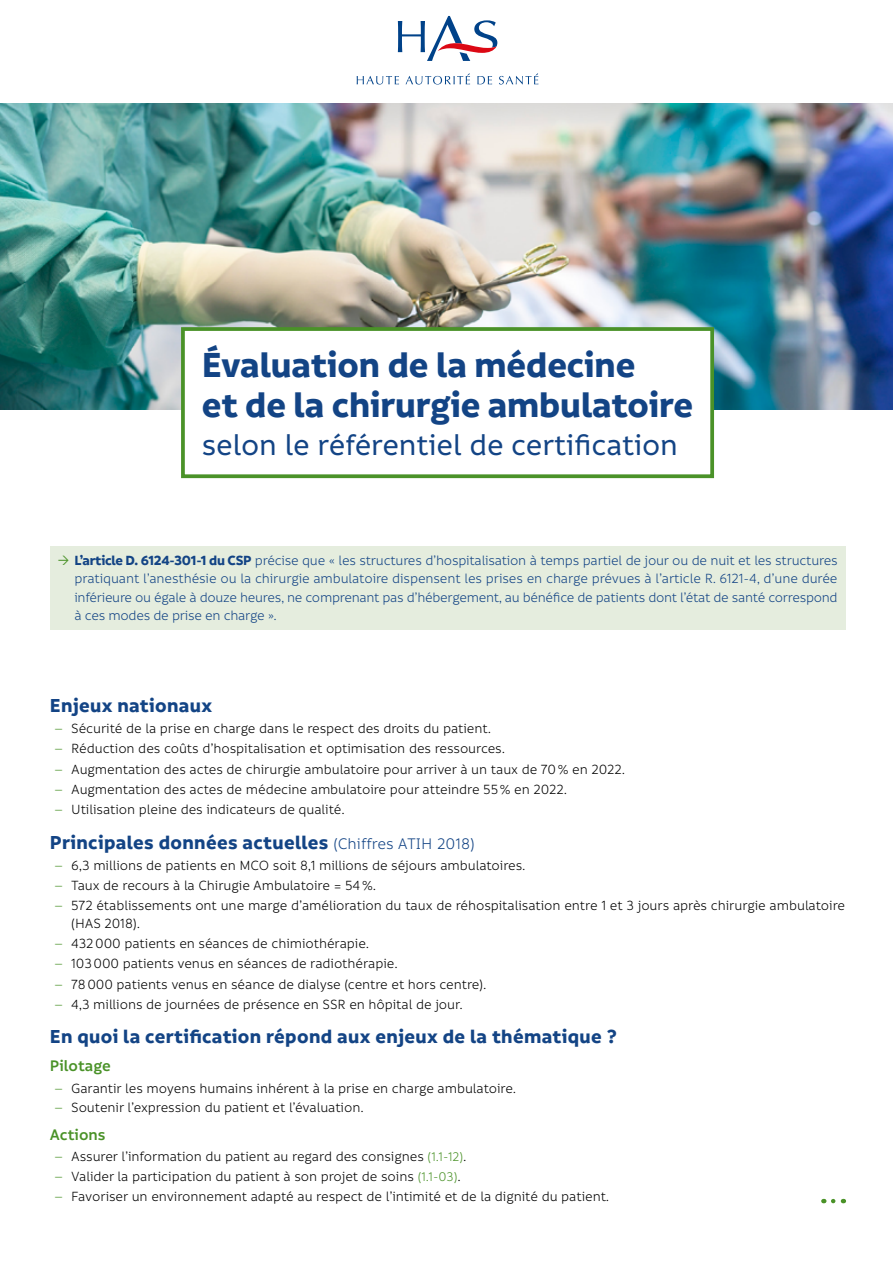
<style>
.page{position:relative;width:893px;height:1263px;background:#fff}
.page>*{position:absolute;margin:0;border:0;box-sizing:border-box;transform-origin:0 0}
.t1{font:700 37.5px/40.5px "Informative";letter-spacing:-.005em;color:#134485}
.t2{font:500 31.5px "Informative";letter-spacing:-.005em;color:#134485}
.Titre_1{font:700 20.25px "Informative";letter-spacing:.015em;color:#134485}
.Titre_2ok{font:600 16.5px "Informative";color:#4a9228}
.t3{font:14.4px/18px "Informative";letter-spacing:-.01em;color:#000}
.t4{font:14.4px/18.3px "Informative";letter-spacing:-.025em;color:#134485;text-align:justify}
.s1{font-weight:700}
.s2{font-family:"Work Sans";font-weight:300;color:#4a9228}
.s3{font-weight:400;font-size:16.5px}
.s4{font-size:13.5px;color:#4a9228}
</style>
<div class="page">
<img style="left:2px;top:103px;width:889px;height:307px">
<svg style="left:357px;top:76px;width:42px;height:9px"></svg>
<svg style="left:406px;top:73px;width:64px;height:12px"></svg>
<svg style="left:477px;top:76px;width:15px;height:8px"></svg>
<svg style="left:499px;top:73px;width:39px;height:12px"></svg>
<svg style="left:398px;top:16px;width:99px;height:45px"></svg>
<div style="left:183px;top:329px;width:529px;height:147px;background:#fff"></div>
<div style="left:181px;top:327px;width:533px;height:151px;border:4px solid #4a9228"></div>
<svg style="left:833px;top:1199px;width:11px;height:4px"></svg>
<div style="left:50px;top:546px;width:795px;height:84px;background:#e5edde"></div>
<p class="t1" style="left:202px;top:346px;width:493px">Évaluation de la médecine<br>et de la chirurgie ambulatoire</p>
<p class="t2" style="left:202px;top:428px;width:478px">selon le référentiel de certification</p>
<p class="t4" style="left:74px;top:551px;width:765px"><span class="s1">L’article D. 6124-301-1 du CSP</span> précise que « les structures d’hospitalisation à temps partiel de jour ou de nuit et les structures pratiquant l’anesthésie ou la chirurgie ambulatoire dispensent les prises en charge prévues à l’article R. 6121-4, d’une durée inférieure ou égale à douze heures, ne comprenant pas d’hébergement, au bénéfice de patients dont l’état de santé correspond à ces modes de prise en charge ».</p>
<p class="Titre_1" style="left:50px;top:694px;width:164px">Enjeux nationaux</p>
<p class="t3" style="left:54px;top:720px;width:438px"><span class="s2">–</span> Sécurité de la prise en charge dans le respect des droits du patient.</p>
<p class="t3" style="left:54px;top:740px;width:452px"><span class="s2">–</span> Réduction des coûts d’hospitalisation et optimisation des ressources.</p>
<p class="t3" style="left:54px;top:760px;width:572px"><span class="s2">–</span> Augmentation des actes de chirurgie ambulatoire pour arriver à un taux de 70% en 2022.</p>
<p class="t3" style="left:54px;top:780px;width:514px"><span class="s2">–</span> Augmentation des actes de médecine ambulatoire pour atteindre 55% en 2022.</p>
<p class="t3" style="left:54px;top:801px;width:292px"><span class="s2">–</span> Utilisation pleine des indicateurs de qualité.</p>
<p class="Titre_1" style="left:50px;top:830px;width:426px">Principales données actuelles <span class="s3">(Chiffres ATIH 2018)</span></p>
<p class="t3" style="left:54px;top:857px;width:473px"><span class="s2">–</span> 6,3 millions de patients en MCO soit 8,1 millions de séjours ambulatoires.</p>
<p class="t3" style="left:54px;top:877px;width:323px"><span class="s2">–</span> Taux de recours à la Chirugie Ambulatoire = 54%.</p>
<p class="t3" style="left:71px;top:897px;width:775px;text-indent:-17px"><span class="s2">–</span> 572 établissements ont une marge d’amélioration du taux de réhospitalisation entre 1 et 3 jours après chirurgie ambulatoire (HAS 2018).</p>
<p class="t3" style="left:54px;top:935px;width:317px"><span class="s2">–</span> 432000 patients en séances de chimiothérapie.</p>
<p class="t3" style="left:54px;top:955px;width:345px"><span class="s2">–</span> 103000 patients venus en séances de radiothérapie.</p>
<p class="t3" style="left:54px;top:975px;width:434px"><span class="s2">–</span> 78000 patients venus en séance de dialyse (centre et hors centre).</p>
<p class="t3" style="left:54px;top:995px;width:410px"><span class="s2">–</span> 4,3 millions de journées de présence en SSR en hôpital de jour.</p>
<p class="Titre_1" style="left:50px;top:1025px;width:568px">En quoi la certification répond aux enjeux de la thématique ?</p>
<p class="Titre_2ok" style="left:50px;top:1057px;width:62px">Pilotage</p>
<p class="t3" style="left:54px;top:1079px;width:464px"><span class="s2">–</span> Garantir les moyens humains inhérent à la prise en charge ambulatoire.</p>
<p class="t3" style="left:54px;top:1098px;width:311px"><span class="s2">–</span> Soutenir l’expression du patient et l’évaluation.</p>
<p class="Titre_2ok" style="left:50px;top:1125px;width:57px">Actions</p>
<p class="t3" style="left:54px;top:1148px;width:414px"><span class="s2">–</span> Assurer l’information du patient au regard des consignes <span class="s4">(1.1-12)</span>.</p>
<p class="t3" style="left:54px;top:1168px;width:408px"><span class="s2">–</span> Valider la participation du patient à son projet de soins <span class="s4">(1.1-03)</span>.</p>
<p class="t3" style="left:54px;top:1188px;width:557px"><span class="s2">–</span> Favoriser un environnement adapté au respect de l’intimité et de la dignité du patient.</p>
</div>
